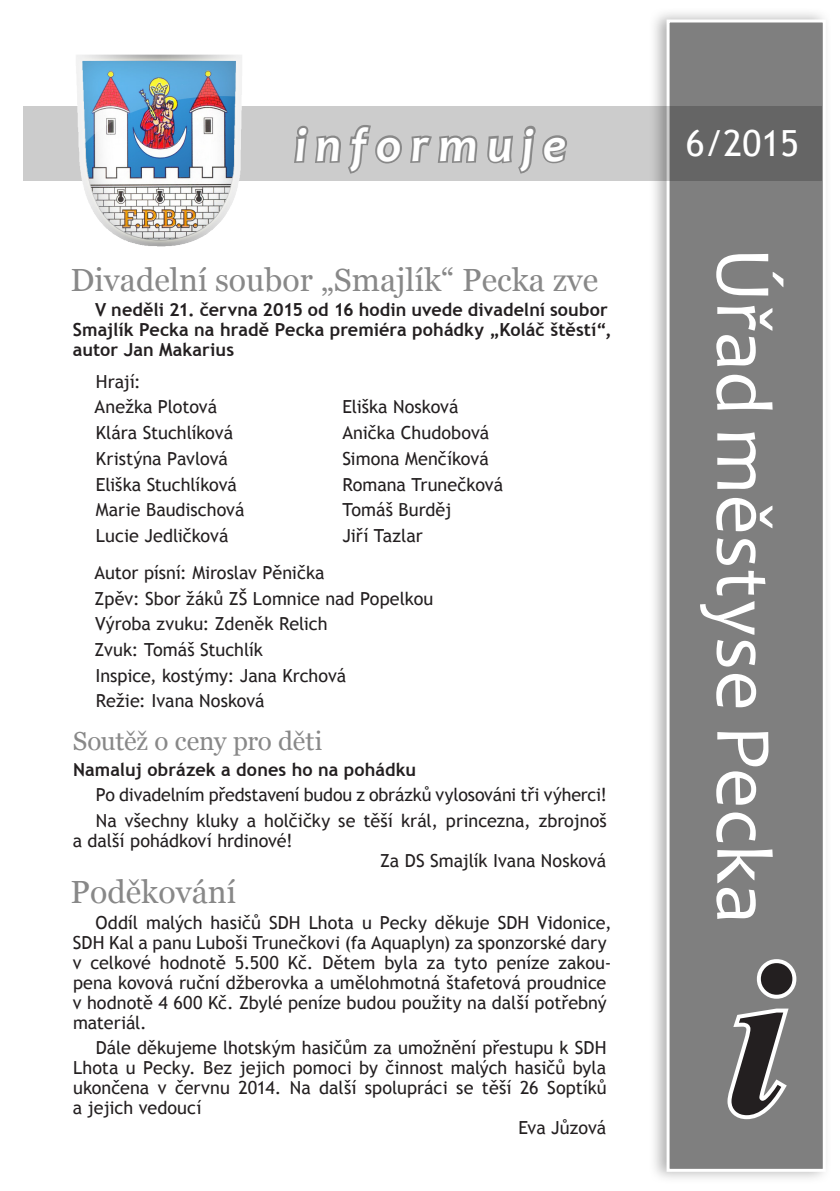
<style>
.page{position:relative;width:840px;height:1191px;background:#fff}
.page>*{position:absolute;margin:0;border:0;box-sizing:border-box;transform-origin:0 0}
.t1{font:italic 700 220px "Times New Roman";color:#231f20}
.t2{font:80px "Candara";color:#fff}
.t3{font:italic 700 48px "Candara";letter-spacing:.195em;color:#fff}
.t4{font:36px "Trebuchet MS";color:#fff}
.Nadpis_1{font:32px "Georgia";color:#888}
.Nadpis_2{font:26px "Georgia";letter-spacing:-.01em;color:#888}
.t5{font:18px/20px "Trebuchet MS";color:#231f20}
.t6{font:700 18px/20px "Trebuchet MS";letter-spacing:.005em;color:#231f20}
</style>
<div class="page">
<div style="left:24px;top:106px;width:797px;height:74px;background:#ccc"></div>
<div style="left:648px;top:8px;width:183px;height:1175px;background:#999;opacity:.75"></div>
<div style="left:666px;top:19px;width:159px;height:1152px;background:#7f7f7f;border:3px solid #fff"></div>
<svg style="left:294px;top:125px;width:184px;height:49px"></svg>
<svg style="left:487px;top:125px;width:80px;height:49px"></svg>
<svg style="left:727px;top:959px;width:70px;height:161px"></svg>
<img style="left:72px;top:54px;width:173px;height:193px">
<p class="t3" style="left:294px;top:115px;width:272px">informuje</p>
<p class="t4" style="left:685px;top:122px;width:115px">6/2015</p>
<p class="Nadpis_1" style="left:71px;top:260px;width:529px">Divadelní soubor „Smajlík“ Pecka zve</p>
<p class="t6" style="left:73px;top:300px;width:540px;text-indent:22px">V neděli 21. června 2015 od 16 hodin uvede divadelní soubor<br>Smajlík Pecka na hradě Pecka premiéra pohádky „Koláč štěstí“, autor Jan Makarius</p>
<p class="t5" style="left:96px;top:372px;width:46px">Hrají:</p>
<p class="t5" style="left:94px;top:397px;width:124px">Anežka Plotová</p>
<p class="t5" style="left:342px;top:397px;width:118px">Eliška Nosková</p>
<p class="t5" style="left:96px;top:423px;width:139px">Klára Stuchlíková</p>
<p class="t5" style="left:342px;top:423px;width:148px">Anička Chudobová</p>
<p class="t5" style="left:96px;top:449px;width:134px">Kristýna Pavlová</p>
<p class="t5" style="left:342px;top:449px;width:148px">Simona Menčíková</p>
<p class="t5" style="left:96px;top:474px;width:143px">Eliška Stuchlíková</p>
<p class="t5" style="left:342px;top:474px;width:162px">Romana Trunečková</p>
<p class="t5" style="left:96px;top:500px;width:150px">Marie Baudischová</p>
<p class="t5" style="left:342px;top:500px;width:111px">Tomáš Burděj</p>
<p class="t5" style="left:96px;top:526px;width:134px">Lucie Jedličková</p>
<p class="t5" style="left:342px;top:526px;width:82px">Jiří Tazlar</p>
<p class="t5" style="left:94px;top:563px;width:231px">Autor písní: Miroslav Pěnička</p>
<p class="t5" style="left:95px;top:588px;width:340px">Zpěv: Sbor žáků ZŠ Lomnice nad Popelkou</p>
<p class="t5" style="left:95px;top:614px;width:234px">Výroba zvuku: Zdeněk Relich</p>
<p class="t5" style="left:95px;top:640px;width:170px">Zvuk: Tomáš Stuchlík</p>
<p class="t5" style="left:95px;top:665px;width:252px">Inspice, kostýmy: Jana Krchová</p>
<p class="t5" style="left:96px;top:691px;width:170px">Režie: Ivana Nosková</p>
<p class="Nadpis_2" style="left:73px;top:725px;width:251px">Soutěž o ceny pro děti</p>
<p class="t6" style="left:73px;top:759px;width:344px">Namaluj obrázek a dones ho na pohádku</p>
<p class="t5" style="left:96px;top:785px;width:512px">Po divadelním představení budou z obrázků vylosováni tři výherci!</p>
<p class="t5" style="left:73px;top:810px;width:535px;text-indent:23px">Na všechny kluky a holčičky se těší král, princezna, zbrojnoš a další pohádkoví hrdinové!</p>
<p class="t5" style="left:380px;top:850px;width:228px">Za DS Smajlík Ivana Nosková</p>
<p class="Nadpis_1" style="left:71px;top:872px;width:167px">Poděkování</p>
<p class="t5" style="left:73px;top:912px;width:540px;text-indent:23px">Oddíl malých hasičů SDH Lhota u Pecky děkuje SDH Vidonice, SDH Kal a panu Luboši Trunečkovi (fa Aquaplyn) za sponzorské dary v celkové hodnotě 5.500 Kč. Dětem byla za tyto peníze zakou&shy;pena kovová ruční džberovka a umělohmotná štafetová proudnice v hodnotě 4 600 Kč. Zbylé peníze budou použity na další potřebný materiál.</p>
<p class="t5" style="left:73px;top:1038px;width:535px;text-align:justify;text-indent:23px">Dále děkujeme lhotským hasičům za umožnění přestupu k SDH Lhota u Pecky. Bez jejich pomoci by činnost malých hasičů byla ukončena v červnu 2014. Na další spolupráci se těší 26 Soptíků a jejich vedoucí</p>
<p class="t5" style="left:518px;top:1118px;width:89px">Eva Jůzová</p>
<p class="t2" style="left:793px;top:247px;width:678px;rotate:90deg">Úřad městyse Pecka</p>
<p class="t1" style="left:726px;top:885px;width:63px">i</p>
</div>
